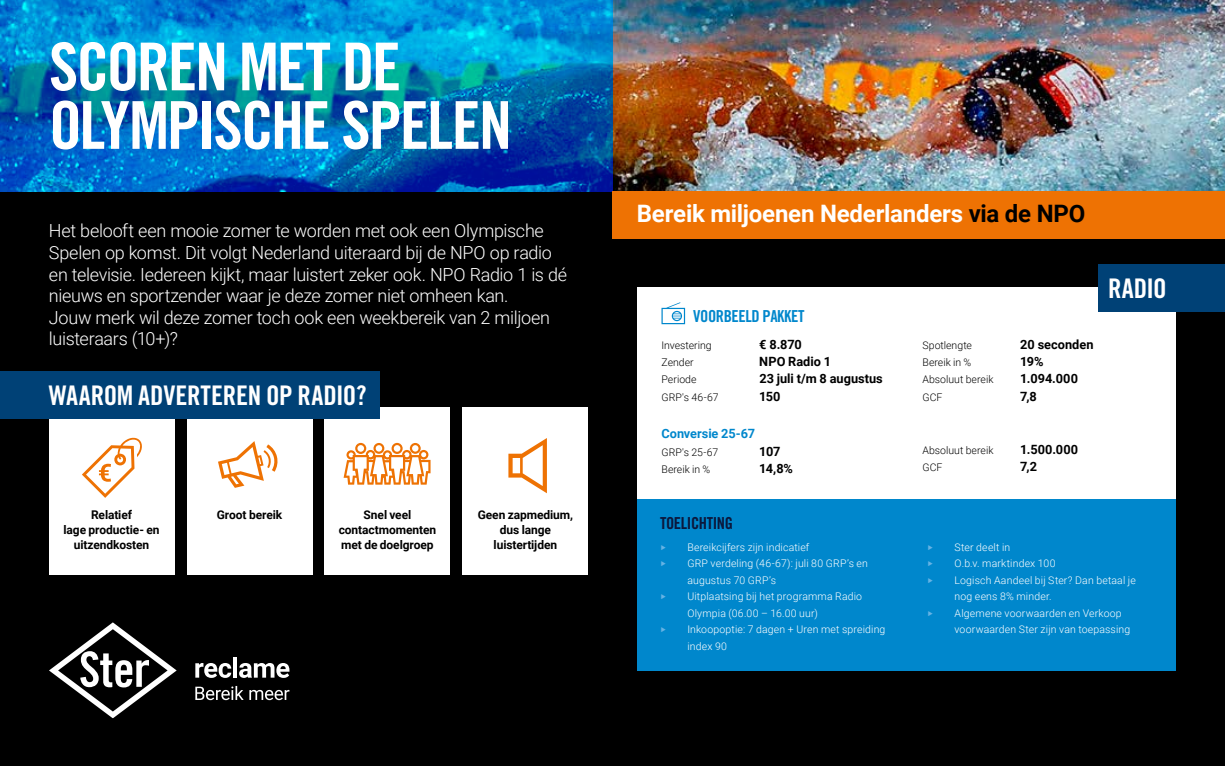
<style>
.page{position:relative;width:1225px;height:766px;background:#fff}
.page>*{position:absolute;margin:0;border:0;box-sizing:border-box;transform-origin:0 0}
.t1{font:66px/58.5px "Trade Gothic LT Std Bd Cn 20";letter-spacing:-.035em;color:#fff}
.t2{font:27px "Trade Gothic LT Std Bd Cn 20";letter-spacing:-.01em;color:#fff}
.t3{font:700 24px "Roboto";letter-spacing:-.01em;color:#fff}
.t4{font:300 18px/21.6px "Roboto";letter-spacing:-.015em;color:#fff}
.t5{font:16.5px "Trade Gothic LT Std Bd Cn 20";letter-spacing:-.025em;color:#0087cc}
.t6{font:16.5px "Trade Gothic LT Std Bd Cn 20";letter-spacing:-.025em;color:#0b183d}
.t7{font:700 12.75px "Roboto";color:#000}
.t8{font:700 12.75px "Roboto";letter-spacing:-.005em;color:#0087cc}
.t9{font:700 12px/15px "Roboto";letter-spacing:-.01em;color:#000;text-align:center}
.t10{font:300 10.5px/16.5px "Roboto";letter-spacing:.015em;color:#fff}
.t11{font:300 10.5px "Roboto";color:#000}
.t12{font:10.5px "Roboto";color:#66b3e4}
.s1{color:#000}
</style>
<div class="page">
<div style="left:0;top:191px;width:1225px;height:574px;background:#000"></div>
<div style="left:637px;top:287px;width:539px;height:211px;background:#fff"></div>
<div style="left:637px;top:499px;width:539px;height:171px;background:#0087cc"></div>
<div style="left:49px;top:407px;width:125px;height:167px;background:#fff"></div>
<div style="left:187px;top:407px;width:125px;height:167px;background:#fff"></div>
<div style="left:325px;top:407px;width:125px;height:167px;background:#fff"></div>
<div style="left:463px;top:407px;width:125px;height:167px;background:#fff"></div>
<img style="left:612px;top:0;width:613px;height:191px">
<svg style="left:0;top:0;width:612px;height:191px;background:#0075be"></svg>
<div style="left:612px;top:191px;width:613px;height:48px;background:#ee7203"></div>
<svg style="left:343px;top:443px;width:87px;height:41px"></svg>
<div style="left:0;top:371px;width:379px;height:48px;background:#004176"></div>
<svg style="left:661px;top:302px;width:24px;height:22px"></svg>
<div style="left:1098px;top:264px;width:127px;height:47px;background:#004176"></div>
<svg style="left:218px;top:441px;width:60px;height:46px"></svg>
<svg style="left:82px;top:437px;width:60px;height:60px"></svg>
<svg style="left:508px;top:438px;width:39px;height:55px"></svg>
<svg style="left:49px;top:622px;width:128px;height:96px"></svg>
<svg style="left:195px;top:663px;width:36px;height:14px"></svg>
<hr style="left:233px;top:657px;width:4px;height:20px;background:#fff">
<svg style="left:239px;top:663px;width:50px;height:14px"></svg>
<svg style="left:195px;top:685px;width:94px;height:15px"></svg>
<h1 class="t1" style="left:49px;top:37px;width:464px">SCOREN MET DE<br>OLYMPISCHE SPELEN</h1>
<p class="t4" style="left:49px;top:219px;width:519px">Het belooft een mooie zomer te worden met ook een Olympische Spelen op komst. Dit volgt Nederland uiteraard bij de NPO op radio en televisie. Iedereen kijkt, maar luistert zeker ook. NPO Radio 1 is dé nieuws en sportzender waar je deze zomer niet omheen kan.<br>Jouw merk wil deze zomer toch ook een weekbereik van 2 miljoen luisteraars (10+)?</p>
<h2 class="t2" style="left:49px;top:378px;width:319px">WAAROM ADVERTEREN OP RADIO?</h2>
<p class="t9" style="left:64px;top:506px;width:97px">Relatief<br>lage productie- en uitzendkosten</p>
<p class="t9" style="left:217px;top:506px;width:67px">Groot bereik</p>
<p class="t9" style="left:339px;top:506px;width:99px">Snel veel contactmomenten met de doelgroep</p>
<p class="t9" style="left:478px;top:506px;width:97px">Geen zapmedium, dus lange luistertijden</p>
<h3 class="t3" style="left:637px;top:196px;width:450px">Bereik miljoenen Nederlanders <span class="s1">via de NPO</span></h3>
<h3 class="t5" style="left:693px;top:306px;width:113px">VOORBEELD PAKKET</h3>
<p class="t11" style="left:661px;top:338px;width:52px">Investering</p>
<p class="t7" style="left:759px;top:335px;width:44px">€ 8.870</p>
<p class="t11" style="left:661px;top:355px;width:34px">Zender</p>
<p class="t7" style="left:759px;top:352px;width:73px">NPO Radio 1</p>
<p class="t11" style="left:661px;top:372px;width:37px">Periode</p>
<p class="t7" style="left:759px;top:370px;width:125px">23 juli t/m 8 augustus</p>
<p class="t11" style="left:661px;top:389px;width:59px">GRP's 46-67</p>
<p class="t7" style="left:759px;top:387px;width:23px">150</p>
<p class="t8" style="left:661px;top:424px;width:95px">Conversie 25-67</p>
<p class="t11" style="left:661px;top:445px;width:58px">GRP's 25-67</p>
<p class="t7" style="left:759px;top:442px;width:23px">107</p>
<p class="t11" style="left:661px;top:462px;width:50px">Bereik in %</p>
<p class="t7" style="left:759px;top:460px;width:35px">14,8%</p>
<h3 class="t6" style="left:660px;top:513px;width:74px">TOELICHTING</h3>
<p class="t11" style="left:922px;top:338px;width:51px">Spotlengte</p>
<p class="t7" style="left:1020px;top:335px;width:75px">20 seconden</p>
<p class="t11" style="left:922px;top:355px;width:50px">Bereik in %</p>
<p class="t7" style="left:1020px;top:352px;width:25px">19%</p>
<p class="t11" style="left:922px;top:372px;width:72px">Absoluut bereik</p>
<p class="t7" style="left:1020px;top:370px;width:59px">1.094.000</p>
<p class="t11" style="left:922px;top:389px;width:21px">GCF</p>
<p class="t7" style="left:1020px;top:387px;width:18px">7,8</p>
<p class="t11" style="left:922px;top:442px;width:72px">Absoluut bereik</p>
<p class="t7" style="left:1020px;top:440px;width:59px">1.500.000</p>
<p class="t11" style="left:922px;top:460px;width:21px">GCF</p>
<p class="t7" style="left:1020px;top:457px;width:18px">7,2</p>
<h2 class="t2" style="left:1108px;top:271px;width:60px">RADIO</h2>
<p class="t12" style="left:660px;top:539px;width:7px">‣</p>
<p class="t10" style="left:687px;top:538px;width:124px">Bereikcijfers zijn indicatief</p>
<p class="t12" style="left:660px;top:555px;width:7px">‣</p>
<p class="t10" style="left:687px;top:554px;width:182px">GRP verdeling (46-67): juli 80 GRP’s en augustus 70 GRP’s</p>
<p class="t12" style="left:660px;top:588px;width:7px">‣</p>
<p class="t10" style="left:687px;top:587px;width:176px">Uitplaatsing bij het programma Radio<br>Olympia (06.00 – 16.00 uur)</p>
<p class="t12" style="left:660px;top:621px;width:7px">‣</p>
<p class="t10" style="left:687px;top:620px;width:200px">Inkoopoptie: 7 dagen + Uren met spreiding index 90</p>
<p class="t12" style="left:927px;top:539px;width:7px">‣</p>
<p class="t10" style="left:954px;top:538px;width:57px">Ster deelt in</p>
<p class="t12" style="left:927px;top:555px;width:7px">‣</p>
<p class="t10" style="left:954px;top:554px;width:102px">O.b.v. marktindex 100</p>
<p class="t12" style="left:927px;top:572px;width:7px">‣</p>
<p class="t10" style="left:954px;top:571px;width:183px">Logisch Aandeel bij Ster? Dan betaal je nog eens 8% minder.</p>
<p class="t12" style="left:927px;top:605px;width:7px">‣</p>
<p class="t10" style="left:954px;top:604px;width:177px">Algemene voorwaarden en Verkoop voorwaarden Ster zijn van toepassing</p>
</div>
